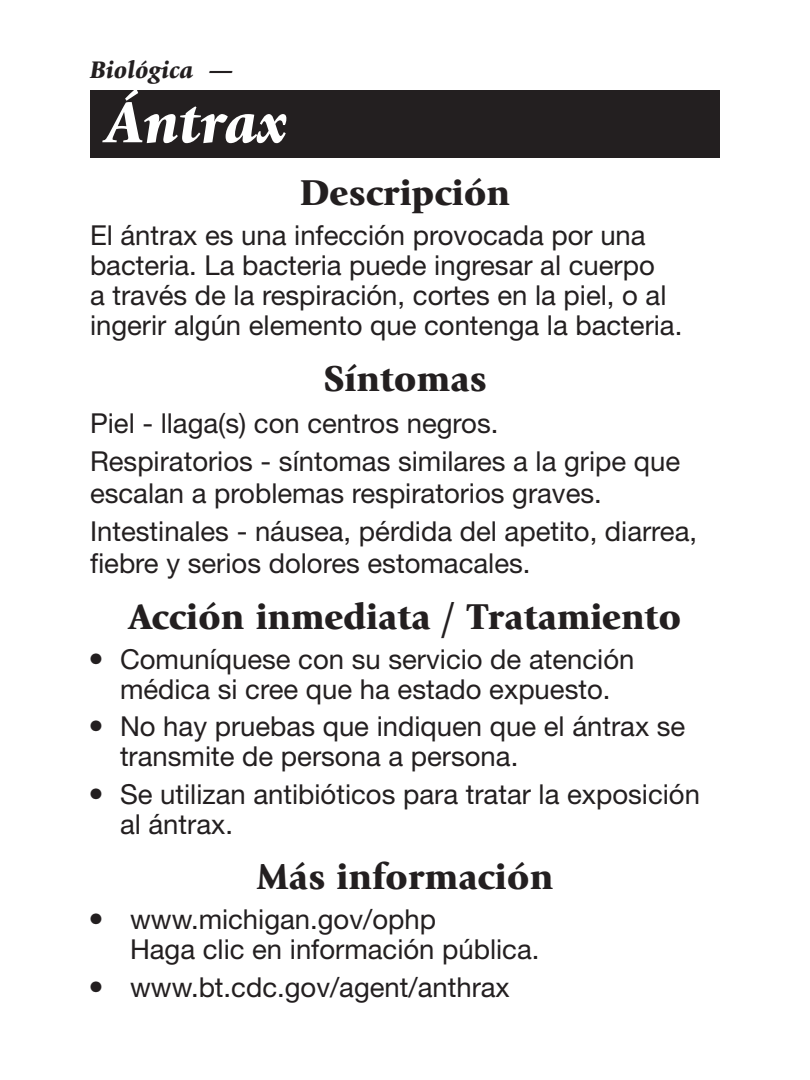
<style>
.page{position:relative;width:810px;height:1080px;background:#fff}
.page>*{position:absolute;margin:0;border:0;box-sizing:border-box;transform-origin:0 0}
._1_Header{font:italic 900 60px "Giovanni";color:#fff}
._2_body_header{font:900 37.5px "Giovanni";color:#231f20}
._3_Body{font:27.5px/30px "Helvetica Neue";color:#231f20}
._4_Bullets{font:27.5px/30px "Helvetica Neue";color:#231f20}
.t1{font:italic 900 25px "Giovanni";color:#231f20}
</style>
<div class="page">
<div style="left:90px;top:90px;width:630px;height:67px;background:#231f20"></div>
<p class="t1" style="left:90px;top:56px;width:145px">Biológica —</p>
<p class="_1_Header" style="left:105px;top:89px;width:183px">Ántrax</p>
<p class="_2_body_header" style="left:300px;top:170px;width:212px">Descripción</p>
<p class="_3_Body" style="left:90px;top:220px;width:594px">El ántrax es una infección provocada por una bacteria. La bacteria puede ingresar al cuerpo<br>a través de la respiración, cortes en la piel, o al ingerir algún elemento que contenga la bacteria.</p>
<p class="_2_body_header" style="left:323px;top:356px;width:165px">Síntomas</p>
<p class="_3_Body" style="left:90px;top:408px;width:410px">Piel - llaga(s) con centros negros.</p>
<p class="_3_Body" style="left:90px;top:444px;width:592px;line-height:32.5px">Respiratorios - síntomas similares a la gripe que escalan a problemas respiratorios graves.</p>
<p class="_3_Body" style="left:90px;top:514px;width:609px;line-height:32.5px">Intestinales - náusea, pérdida del apetito, diarrea, fiebre y serios dolores estomacales.</p>
<p class="_2_body_header" style="left:129px;top:594px;width:554px">Acción inmediata / Tratamiento</p>
<p class="_4_Bullets" style="left:90px;top:644px;width:546px;text-align:center">● Comuníquese con su servicio de atención médica si cree que ha estado expuesto.</p>
<p class="_4_Bullets" style="left:120px;top:711px;width:567px;text-indent:-30px">● No hay pruebas que indiquen que el ántrax se transmite de persona a persona.</p>
<p class="_4_Bullets" style="left:120px;top:779px;width:582px;text-indent:-30px">● Se utilizan antibióticos para tratar la exposición al ántrax.</p>
<p class="_2_body_header" style="left:257px;top:854px;width:298px">Más información</p>
<p class="_4_Bullets" style="left:130px;top:904px;width:411px;text-indent:-40px">● www.michigan.gov/ophp<br>Haga clic en información pública.</p>
<p class="_4_Bullets" style="left:90px;top:972px;width:421px">● www.bt.cdc.gov/agent/anthrax</p>
</div>
